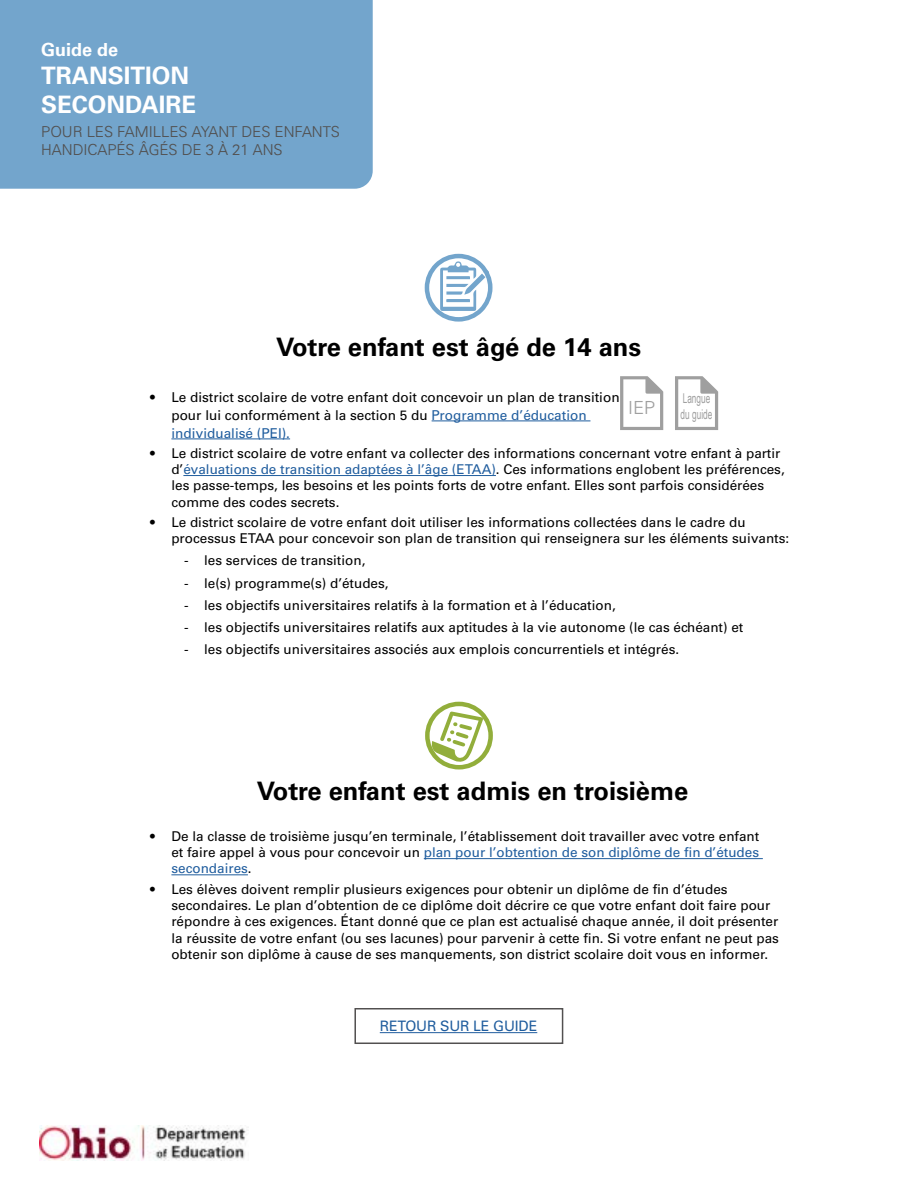
<style>
.page{position:relative;width:918px;height:1188px;background:#fff}
.page>*{position:absolute;margin:0;border:0;box-sizing:border-box;transform-origin:0 0}
.t1{font:700 25.5px "Univers LT Std";color:#000}
.t2{font:700 24px/28.8px "Univers LT Std";color:#fff}
.t3{font:700 18px "Univers LT Std";color:#fff}
.t4{font:300 18px "Univers";color:#9f9f9f}
.t5{font:300 15px/18px "Univers";color:#525050}
.t6{font:14.4px "Univers LT Std";letter-spacing:-.01em;color:#205d9e}
.t7{font:13.5px/16.2px "Univers LT Std";color:#000}
.t8{font:13.5px "Univers LT Std";color:#205d9e}
.t9{font:13.5px/16.5px "Arial Narrow";color:#9f9f9f;scale:.75 1}
.s1{color:#205d9e}
</style>
<div class="page">
<div style="left:0;top:0;width:373px;height:189px;background:#73a5cc"></div>
<img style="left:40px;top:1125px;width:206px;height:35px">
<svg style="left:424px;top:253px;width:69px;height:69px"></svg>
<svg style="left:425px;top:701px;width:68px;height:69px"></svg>
<svg style="left:620px;top:376px;width:43px;height:54px"></svg>
<svg style="left:675px;top:376px;width:43px;height:54px"></svg>
<hr style="left:432px;top:421px;width:158px;height:1px;background:#205d9e">
<hr style="left:171px;top:439px;width:119px;height:1px;background:#205d9e">
<hr style="left:183px;top:475px;width:313px;height:1px;background:#205d9e">
<hr style="left:424px;top:858px;width:339px;height:1px;background:#205d9e">
<hr style="left:171px;top:874px;width:77px;height:1px;background:#205d9e">
<div style="left:354px;top:1008px;width:209px;height:36px;border:2px solid #525050"></div>
<hr style="left:380px;top:1032px;width:157px;height:1px;background:#205d9e">
<h3 class="t3" style="left:41px;top:39px;width:79px">Guide de</h3>
<h2 class="t2" style="left:41px;top:62px;width:157px">TRANSITION<br>SECONDAIRE</h2>
<p class="t5" style="left:41px;top:122px;width:300px">POUR LES FAMILLES AYANT DES ENFANTS<br>HANDICAPÉS ÂGÉS DE 3 À 21 ANS</p>
<h1 class="t1" style="left:276px;top:332px;width:367px">Votre enfant est âgé de 14 ans</h1>
<p class="t7" style="left:171px;top:388px;width:450px;line-height:18px;text-indent:-21px">• Le district scolaire de votre enfant doit concevoir un plan de transition pour lui conformément à la section 5 du <span class="s1">Programme d’éducation</span></p>
<h3 class="t4" style="left:628px;top:397px;width:28px">IEP</h3>
<p class="t9" style="left:681px;top:389px;width:44px">Langue du guide</p>
<p class="t8" style="left:171px;top:425px;width:120px">individualisé (PEI).</p>
<p class="t7" style="left:171px;top:445px;width:615px;text-indent:-21px">• Le district scolaire de votre enfant va collecter des informations concernant votre enfant à partir d’<span class="s1">évaluations de transition adaptées à l’âge (ETAA)</span>. Ces informations englobent les préférences, les passe-temps, les besoins et les points forts de votre enfant. Elles sont parfois considérées comme des codes secrets.</p>
<p class="t7" style="left:171px;top:514px;width:619px;text-indent:-21px">• Le district scolaire de votre enfant doit utiliser les informations collectées dans le cadre du processus ETAA pour concevoir son plan de transition qui renseignera sur les éléments suivants:</p>
<p class="t7" style="left:184px;top:553px;width:183px">- les services de transition,</p>
<p class="t7" style="left:184px;top:575px;width:206px">- le(s) programme(s) d’études,</p>
<p class="t7" style="left:184px;top:597px;width:433px">- les objectifs universitaires relatifs à la formation et à l’éducation,</p>
<p class="t7" style="left:184px;top:619px;width:561px">- les objectifs universitaires relatifs aux aptitudes à la vie autonome (le cas échéant) et</p>
<p class="t7" style="left:184px;top:642px;width:497px">- les objectifs universitaires associés aux emplois concurrentiels et intégrés.</p>
<h1 class="t1" style="left:257px;top:776px;width:433px">Votre enfant est admis en troisième</h1>
<p class="t7" style="left:171px;top:828px;width:589px;text-align:justify;text-indent:-21px">• De la classe de troisième jusqu’en terminale, l’établissement doit travailler avec votre enfant et faire appel à vous pour concevoir un <span class="s1">plan pour l’obtention de son diplôme de fin d’études secondaires</span>.</p>
<p class="t7" style="left:171px;top:881px;width:609px;text-indent:-21px">• Les élèves doivent remplir plusieurs exigences pour obtenir un diplôme de fin d’études secondaires. Le plan d’obtention de ce diplôme doit décrire ce que votre enfant doit faire pour répondre à ces exigences. Étant donné que ce plan est actualisé chaque année, il doit présenter la réussite de votre enfant (ou ses lacunes) pour parvenir à cette fin. Si votre enfant ne peut pas obtenir son diplôme à cause de ses manquements, son district scolaire doit vous en informer.</p>
<p class="t6" style="left:380px;top:1018px;width:159px">RETOUR SUR LE GUIDE</p>
</div>
